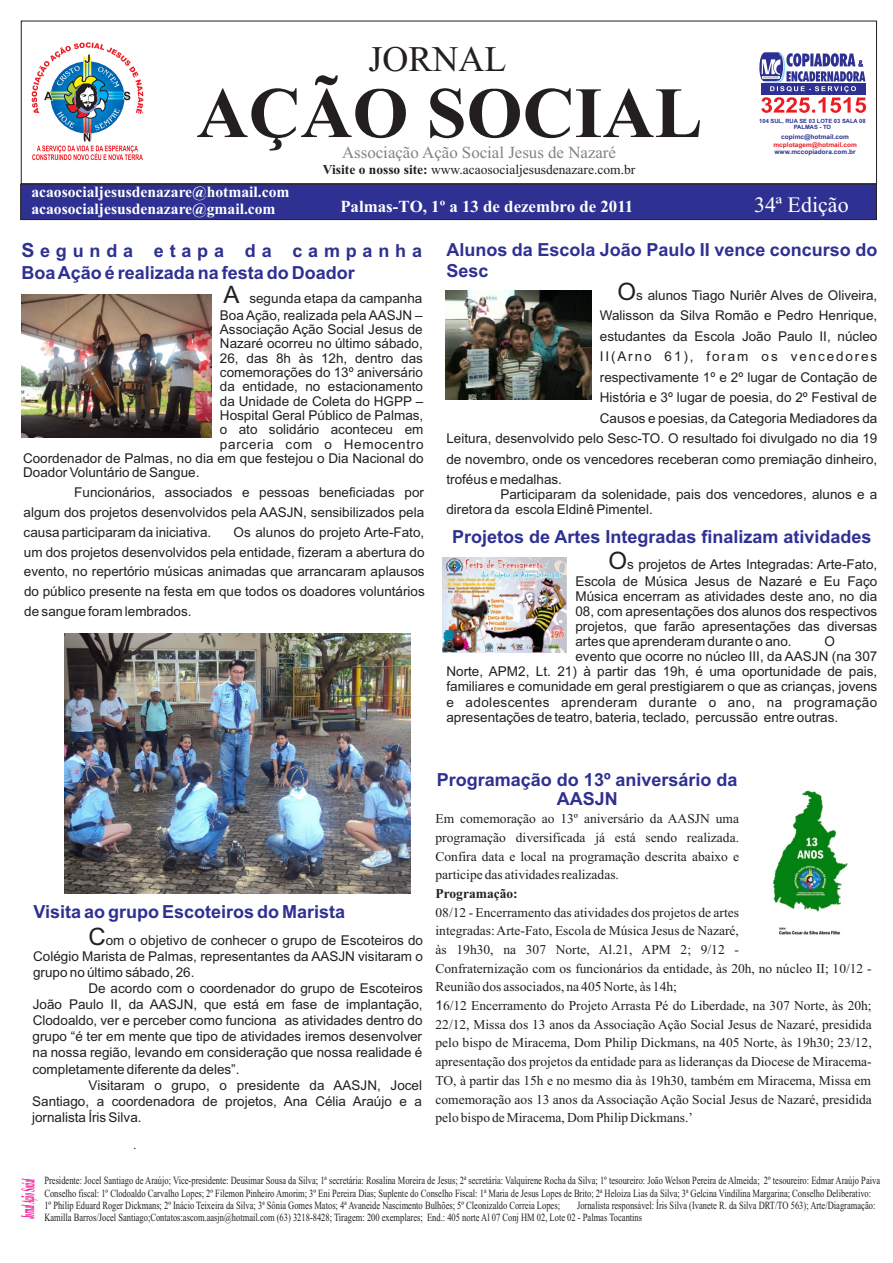
<style>
.page{position:relative;width:893px;height:1263px;background:#fff}
.page>*{position:absolute;margin:0;border:0;box-sizing:border-box;transform-origin:0 0}
.t1{font:700 72px "Times New Roman";color:#231f20}
.t2{font:36px "Times New Roman";color:#231f20}
.t3{font:22.05px "Times New Roman";color:#fff}
.t4{font:700 19.05px "Times New Roman";color:#ec008c;scale:.26 1}
.t5{font:700 18px/20.5px "Arial";color:#2e3092}
.t6{font:16.8px "Times New Roman";color:#808285}
.t7{font:700 16.8px "Times New Roman";color:#fff}
.t8{font:700 15.6px/17.2px "Times New Roman";color:#fff}
.t9{font:13.5px/19.8px "Arial";color:#231f20;text-align:justify}
.t10{font:13.5px/18.6px "Times New Roman";color:#231f20;text-align:justify}
.t11{font:13.5px "Arial";letter-spacing:.03em;color:#231f20}
.t12{font:13.5px "Arial";letter-spacing:.14em;color:#231f20}
.t13{font:13.5px "Arial";letter-spacing:.05em;color:#231f20}
.t14{font:700 13.5px "Times New Roman";color:#231f20}
.t15{font:13.5px "Times New Roman";color:#231f20;scale:.87 1}
.t16{font:10.95px/12.1px "Times New Roman";color:#231f20;scale:.77 1}
.t17{font:700 6.6px "Arial";color:#2e3092}
.t18{font:700 6.6px "Arial";color:#ed1c24}
.t19{font:700 5.85px/6.4px "Arial";color:#2e3092;text-align:center}
.s1{font-weight:700}
.s2{font-size:19.5px}
.s3{font-size:24px}
.s4{font-family:"Arial"}
</style>
<div class="page">
<svg style="left:757px;top:20px;width:113px;height:93px"></svg>
<div style="left:20px;top:183px;width:857px;height:37px;background:#2e3092"></div>
<div style="left:21px;top:21px;width:856px;height:163px;border:1px solid #231f20"></div>
<img style="left:21px;top:294px;width:190px;height:143px">
<img style="left:64px;top:633px;width:346px;height:260px">
<img style="left:446px;top:291px;width:145px;height:109px">
<img style="left:773px;top:790px;width:75px;height:145px">
<img style="left:443px;top:558px;width:124px;height:95px">
<svg style="left:32px;top:42px;width:111px;height:118px"></svg>
<h2 class="t2" style="left:369px;top:46px;width:139px">JORNAL</h2>
<h1 class="t1" style="left:196px;top:88px;width:507px">AÇÃO SOCIAL</h1>
<p class="t6" style="left:342px;top:146px;width:275px">Associação Ação Social Jesus de Nazaré</p>
<p class="t10" style="left:323px;top:161px;width:314px"><span class="s1">Visite o nosso site:</span> www.acaosocialjesusdenazare.com.br</p>
<p class="t19" style="left:759px;top:118px;width:108px">104 SUL, RUA SE 03 LOTE 03 SALA 08<br>PALMAS - TO</p>
<p class="t17" style="left:781px;top:134px;width:69px">copimc@hotmail.com</p>
<p class="t17" style="left:774px;top:149px;width:83px">www.mccopiadora.com.br</p>
<p class="t18" style="left:773px;top:142px;width:85px">mcplotagem@hotmail.com</p>
<p class="t8" style="left:31px;top:185px;width:260px">acaosocialjesusdenazare@hotmail.com acaosocialjesusdenazare@gmail.com</p>
<p class="t7" style="left:340px;top:201px;width:294px">Palmas-TO, 1º a 13 de dezembro de 2011</p>
<h3 class="t3" style="left:754px;top:197px;width:96px">34ª Edição</h3>
<h3 class="t5" style="left:21px;top:241px;width:402px;line-height:22.5px"><span class="s2">S</span>egunda etapa da campanha<br>Boa Ação é realizada na festa do Doador</h3>
<p class="t9" style="left:220px;top:292px;width:204px;line-height:16.5px"><span class="s3">A</span> segunda etapa da campanha<br>Boa Ação, realizada pela AASJN –</p>
<p class="t9" style="left:220px;top:321px;width:204px">Associação Ação Social Jesus de</p>
<p class="t9" style="left:220px;top:335px;width:204px">Nazaré ocorreu no último sábado,</p>
<p class="t9" style="left:220px;top:349px;width:204px">26, das 8h às 12h, dentro das</p>
<p class="t9" style="left:220px;top:364px;width:205px">comemorações do 13º aniversário</p>
<p class="t9" style="left:220px;top:378px;width:205px">da entidade, no estacionamento</p>
<p class="t9" style="left:220px;top:392px;width:205px">da Unidade de Coleta do HGPP –</p>
<p class="t9" style="left:220px;top:407px;width:205px">Hospital Geral Público de Palmas,</p>
<p class="t9" style="left:220px;top:421px;width:205px">o ato solidário aconteceu em</p>
<p class="t13" style="left:220px;top:439px;width:205px">parceria com o Hemocentro</p>
<p class="t9" style="left:23px;top:450px;width:402px">Coordenador de Palmas, no dia em que festejou o Dia Nacional do</p>
<p class="t9" style="left:23px;top:464px;width:178px">Doador Voluntário de Sangue.</p>
<p class="t9" style="left:24px;top:484px;width:402px;text-indent:51px">Funcionários, associados e pessoas beneficiadas por algum dos projetos desenvolvidos pela AASJN, sensibilizados pela causa participaram da iniciativa.</p>
<h3 class="t5" style="left:446px;top:241px;width:432px">Alunos da Escola João Paulo II vence concurso do<br>Sesc</h3>
<p class="t9" style="left:618px;top:286px;width:261px"><span class="s3">O</span>s alunos Tiago Nuriêr Alves de Oliveira,</p>
<p class="t9" style="left:600px;top:307px;width:279px">Walisson da Silva Romão e Pedro Henrique,</p>
<p class="t9" style="left:600px;top:327px;width:279px">estudantes da Escola João Paulo II, núcleo</p>
<p class="t12" style="left:600px;top:351px;width:279px">II(Arno 61), foram os vencedores</p>
<p class="t9" style="left:600px;top:368px;width:279px">respectivamente 1º e 2º lugar de Contação de</p>
<p class="t9" style="left:600px;top:389px;width:278px">História e 3º lugar de poesia, do 2º Festival de</p>
<p class="t9" style="left:600px;top:409px;width:279px">Causos e poesias, da Categoria Mediadores da</p>
<p class="t9" style="left:446px;top:430px;width:432px">Leitura, desenvolvido pelo Sesc-TO. O resultado foi divulgado no dia 19</p>
<p class="t9" style="left:446px;top:450px;width:432px">de novembro, onde os vencedores receberan como premiação dinheiro,</p>
<p class="t9" style="left:446px;top:471px;width:117px">troféus e medalhas.</p>
<p class="t9" style="left:446px;top:488px;width:432px;line-height:14.9px;text-indent:54px">Participaram da solenidade, pais dos vencedores, alunos e a diretora da escola Eldinê Pimentel.</p>
<p class="t9" style="left:24px;top:523px;width:402px;text-indent:210px">Os alunos do projeto Arte-Fato, um dos projetos desenvolvidos pela entidade, fizeram a abertura do evento, no repertório músicas animadas que arrancaram aplausos do público presente na festa em que todos os doadores voluntários de sangue foram lembrados.</p>
<h3 class="t5" style="left:452px;top:528px;width:421px">Projetos de Artes Integradas finalizam atividades</h3>
<p class="t9" style="left:575px;top:556px;width:303px;line-height:17.2px;text-align:right"><span class="s3">O</span>s projetos de Artes Integradas: Arte-Fato,<br>Escola de Música Jesus de Nazaré e Eu Faço</p>
<p class="t9" style="left:575px;top:590px;width:303px;line-height:15.1px">Música encerram as atividades deste ano, no dia 08, com apresentações dos alunos dos respectivos projetos, que farão apresentações das diversas artes que aprenderam durante o ano.</p>
<p class="t9" style="left:824px;top:633px;width:12px">O</p>
<p class="t9" style="left:575px;top:648px;width:303px">evento que ocorre no núcleo III, da AASJN (na 307</p>
<p class="t9" style="left:446px;top:663px;width:432px">Norte, APM2, Lt. 21) à partir das 19h, é uma oportunidade de pais,</p>
<p class="t9" style="left:446px;top:678px;width:432px">familiares e comunidade em geral prestigiarem o que as crianças, jovens</p>
<p class="t11" style="left:446px;top:697px;width:432px">e adolescentes aprenderam durante o ano, na programação</p>
<p class="t9" style="left:446px;top:708px;width:393px">apresentações de teatro, bateria, teclado, percussão entre outras.</p>
<h3 class="t5" style="left:34px;top:903px;width:313px">Visita ao grupo Escoteiros do Marista</h3>
<p class="t9" style="left:88px;top:931px;width:336px"><span class="s3">C</span>om o objetivo de conhecer o grupo de Escoteiros do</p>
<p class="t9" style="left:33px;top:947px;width:391px">Colégio Marista de Palmas, representantes da AASJN visitaram o</p>
<p class="t9" style="left:33px;top:963px;width:163px">grupo no último sábado, 26.</p>
<p class="t9" style="left:88px;top:979px;width:336px">De acordo com o coordenador do grupo de Escoteiros</p>
<p class="t9" style="left:33px;top:996px;width:391px">João Paulo II, da AASJN, que está em fase de implantação,</p>
<p class="t9" style="left:33px;top:1012px;width:391px">Clodoaldo, ver e perceber como funciona as atividades dentro do</p>
<p class="t9" style="left:33px;top:1028px;width:391px">grupo “é ter em mente que tipo de atividades iremos desenvolver</p>
<p class="t9" style="left:33px;top:1044px;width:391px">na nossa região, levando em consideração que nossa realidade é</p>
<p class="t9" style="left:32px;top:1060px;width:209px">completamente diferente da deles”.</p>
<p class="t9" style="left:88px;top:1076px;width:335px">Visitaram o grupo, o presidente da AASJN, Jocel</p>
<p class="t9" style="left:32px;top:1092px;width:391px">Santiago, a coordenadora de projetos, Ana Célia Araújo e a</p>
<p class="t9" style="left:32px;top:1108px;width:111px">jornalista Íris Silva.</p>
<p class="t15" style="left:134px;top:1139px;width:5px">.</p>
<h3 class="t5" style="left:437px;top:772px;width:302px;line-height:18.6px;text-align:center">Programação do 13º aniversário da<br>AASJN</h3>
<p class="t10" style="left:436px;top:811px;width:305px">Em comemoração ao 13º aniversário da AASJN uma programação diversificada já está sendo realizada.<br>Confira data e local na programação descrita abaixo e participe das atividades realizadas.</p>
<p class="t14" style="left:436px;top:889px;width:84px">Programação:</p>
<p class="t10" style="left:436px;top:904px;width:438px;text-align:left">08/12 - Encerramento das atividades dos projetos de artes<br>integradas: Arte-Fato, Escola de Música Jesus de Nazaré,<br>às 19h30, na 307 Norte, Al.21, APM 2; 9/12 -<br>Confraternização com os funcionários da entidade, às 20h, no núcleo II; 10/12 - Reunião dos associados, na 405 Norte, às 14h;<br><span class="s4">1</span>6/12 Encerramento do Projeto Arrasta Pé do Liberdade, na 307 Norte, às 20h; 22/12, Missa dos 13 anos da Associação Ação Social Jesus de Nazaré, presidida pelo bispo de Miracema, Dom Philip Dickmans, na 405 Norte, às 19h30; 23/12, apresentação dos projetos da entidade para as lideranças da Diocese de Miracema-TO, à partir das 15h e no mesmo dia às 19h30, também em Miracema, Missa em comemoração aos 13 anos da Associação Ação Social Jesus de Nazaré, presidida pelo bispo de Miracema, Dom Philip Dickmans.’</p>
<h3 class="t4" style="left:21px;top:1219px;width:156px;rotate:-90deg">Jornal AçãoSocial</h3>
<p class="t16" style="left:44px;top:1176px;width:1087px">Presidente: Jocel Santiago de Araújo; Vice-presidente: Deusimar Sousa da Silva; 1ª secretária: Rosalina Moreira de Jesus; 2ª secretária: Valquirene Rocha da Silva; 1º tesoureiro: João Welson Pereira de Almeida; 2º tesoureiro: Edmar Araújo Paiva<br>Conselho fiscal: 1º Clodoaldo Carvalho Lopes; 2º Filemon Pinheiro Amorim; 3º Eni Pereira Dias; Suplente do Conselho Fiscal: 1ª Maria de Jesus Lopes de Brito; 2ª Heloiza Lias da Silva; 3ª Gelcina Vindilina Margarina; Conselho Deliberativo:<br>1º Philip Eduard Roger Dickmans; 2º Inácio Teixeira da Silva; 3ª Sônia Gomes Matos; 4ª Avaneide Nascimento Bulhões; 5º Cleonizaldo Correia Lopes;</p>
<p class="t16" style="left:44px;top:1200px;width:1081px;text-indent:533px">Jornalista responsável: Íris Silva (Ivanete R. da Silva DRT/TO 563); Arte/Diagramação:<br>Kamilla Barros/Jocel Santiago;Contatos:ascom.aasjn@hotmail.com (63) 3218-8428; Tiragem: 200 exemplares; End.: 405 norte Al 07 Conj HM 02, Lote 02 - Palmas Tocantins</p>
</div>
